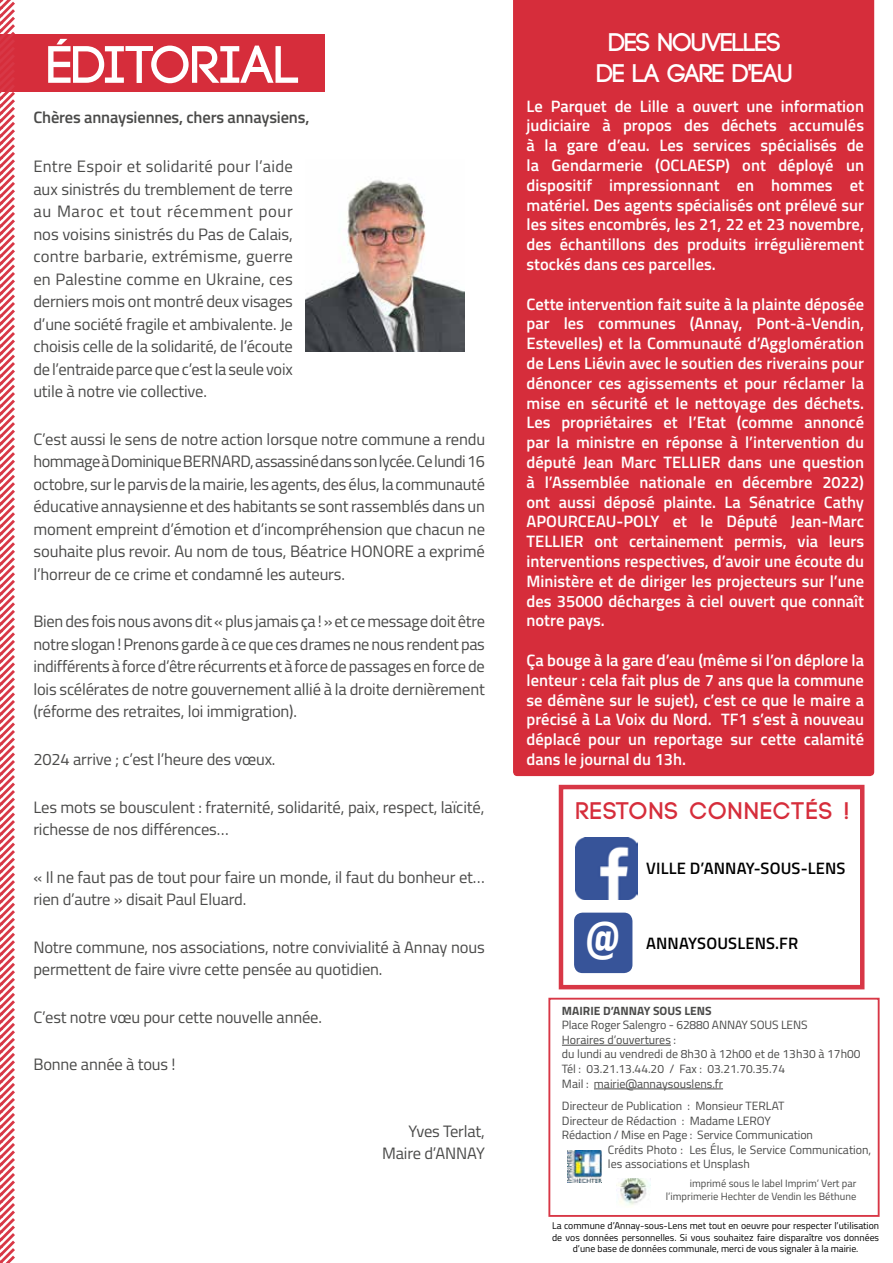
<style>
.page{position:relative;width:893px;height:1263px;background:#fff}
.page>*{position:absolute;margin:0;border:0;box-sizing:border-box;transform-origin:0 0}
.t1{font:700 52.5px "Code";letter-spacing:.005em;color:#fff}
.t2{font:48px "Bebas Neue";color:#fff}
.t3{font:700 25.5px/31.5px "Code";letter-spacing:-.02em;color:#fff;text-align:center}
.t4{font:700 24px "Code";letter-spacing:.07em;color:#d62d3b}
.t5{font:16.5px/22.5px "Titillium";letter-spacing:-.01em;color:#4a4a49;text-align:justify}
.t6{font:600 16.5px/19.8px "Titillium";color:#fff;text-align:justify}
.t7{font:600 16.5px "Titillium";letter-spacing:.01em;color:#000}
.t8{font:600 16.5px "Titillium";letter-spacing:-.01em;color:#4a4a49}
.t9{font:12px/14.5px "Titillium";color:#4a4a49}
.t10{font:700 12px "Titillium";color:#4a4a49}
.t11{font:10.5px/12.6px "Titillium";color:#4a4a49;text-align:right}
.t12{font:9.75px/11.7px "Titillium";color:#000;text-align:center}
</style>
<div class="page">
<div style="left:559px;top:785px;width:305px;height:204px;border:4px solid #d83746"></div>
<div style="left:548px;top:998px;width:332px;height:219px;border:2px solid #d83746"></div>
<img style="left:567px;top:1150px;width:34px;height:33px">
<img style="left:616px;top:1178px;width:34px;height:28px">
<div style="left:0;top:34px;width:324px;height:58px;background:#d62d3b"></div>
<img style="left:306px;top:180px;width:159px;height:171px">
<div style="left:513px;top:0;width:361px;height:776px;background:#d62d3b"></div>
<hr style="left:562px;top:1045px;width:109px;height:1px;background:#4a4a49">
<hr style="left:594px;top:1088px;width:129px;height:1px;background:#4a4a49">
<svg style="left:0;top:0;width:15px;height:1263px"></svg>
<img style="left:575px;top:838px;width:62px;height:61px">
<div style="left:574px;top:913px;width:58px;height:60px;background:#375499;border-radius:9px"></div>
<h1 class="t1" style="left:48px;top:38px;width:253px">ÉDITORIAL</h1>
<p class="t8" style="left:33px;top:105px;width:278px">Chères annaysiennes, chers annaysiens,</p>
<p class="t5" style="left:33px;top:154px;width:261px">Entre Espoir et solidarité pour l’aide aux sinistrés du tremblement de terre au Maroc et tout récemment pour nos voisins sinistrés du Pas de Calais, contre barbarie, extrémisme, guerre en Palestine comme en Ukraine, ces derniers mois ont montré deux visages d’une société fragile et ambivalente. Je choisis celle de la solidarité, de l’écoute de l’entraide parce que c’est la seule voix utile à notre vie collective.</p>
<p class="t5" style="left:33px;top:427px;width:453px">C’est aussi le sens de notre action lorsque notre commune a rendu hommage à Dominique BERNARD, assassiné dans son lycée. Ce lundi 16 octobre, sur le parvis de la mairie, les agents, des élus, la communauté éducative annaysienne et des habitants se sont rassemblés dans un moment empreint d’émotion et d’incompréhension que chacun ne souhaite plus revoir. Au nom de tous, Béatrice HONORE a exprimé l’horreur de ce crime et condamné les auteurs.</p>
<p class="t5" style="left:33px;top:610px;width:453px">Bien des fois nous avons dit « plus jamais ça ! » et ce message doit être notre slogan ! Prenons garde à ce que ces drames ne nous rendent pas indifférents à force d’être récurrents et à force de passages en force de lois scélérates de notre gouvernement allié à la droite dernièrement (réforme des retraites, loi immigration).</p>
<p class="t5" style="left:33px;top:747px;width:244px">2024 arrive ; c’est l’heure des vœux.</p>
<p class="t5" style="left:33px;top:795px;width:453px">Les mots se bousculent : fraternité, solidarité, paix, respect, laïcité, richesse de nos différences…</p>
<p class="t5" style="left:33px;top:865px;width:453px">« Il ne faut pas de tout pour faire un monde, il faut du bonheur et… rien d’autre » disait Paul Eluard.</p>
<p class="t5" style="left:33px;top:935px;width:453px">Notre commune, nos associations, notre convivialité à Annay nous permettent de faire vivre cette pensée au quotidien.</p>
<p class="t5" style="left:33px;top:1005px;width:290px">C’est notre vœu pour cette nouvelle année.</p>
<p class="t5" style="left:33px;top:1052px;width:144px">Bonne année à tous !</p>
<p class="t5" style="left:382px;top:1119px;width:104px;text-align:right">Yves Terlat,<br>Maire d’ANNAY</p>
<h3 class="t3" style="left:597px;top:27px;width:198px">DES NOUVELLES<br>DE LA GARE D'EAU</h3>
<p class="t6" style="left:526px;top:95px;width:339px">Le Parquet de Lille a ouvert une information judiciaire à propos des déchets accumulés à la gare d’eau. Les services spécialisés de la Gendarmerie (OCLAESP) ont déployé un dispositif impressionnant en hommes et matériel. Des agents spécialisés ont prélevé sur les sites encombrés, les 21, 22 et 23 novembre, des échantillons des produits irrégulièrement stockés dans ces parcelles.</p>
<p class="t6" style="left:526px;top:293px;width:339px">Cette intervention fait suite à la plainte déposée par les communes (Annay, Pont-à-Vendin, Estevelles) et la Communauté d’Agglomération de Lens Liévin avec le soutien des riverains pour dénoncer ces agissements et pour réclamer la mise en sécurité et le nettoyage des déchets.<br>Les propriétaires et l’Etat (comme annoncé par la ministre en réponse à l’intervention du député Jean Marc TELLIER</p>
<p class="t6" style="left:526px;top:451px;width:339px;text-indent:201px">dans une question à l’Assemblée nationale en décembre 2022) ont aussi déposé plainte. La Sénatrice Cathy APOUR</p>
<p class="t6" style="left:578px;top:511px;width:65px">CEAU-POLY</p>
<p class="t6" style="left:673px;top:511px;width:193px">et le Député Jean-Marc</p>
<p class="t6" style="left:526px;top:531px;width:18px">TELLIER</p>
<p class="t6" style="left:526px;top:531px;width:339px;text-indent:68px">ont certainement permis, via leurs interventions respectives, d’avoir une écoute du Ministère et de diriger les projecteurs sur l’une des 35000 décharges à ciel ouvert que connaît notre pays.</p>
<p class="t6" style="left:526px;top:649px;width:339px">Ça bouge à la gare d’eau (même si l’on déplore la lenteur : cela fait plus de 7 ans que la commune se démène sur le sujet), c’est ce que le maire a précisé à La Voix du Nord. TF1 s’est à nouveau déplacé pour un reportage sur cette calamité dans le journal du 13h.</p>
<h3 class="t4" style="left:576px;top:799px;width:274px">RESTONS CONNECTÉS !</h3>
<h2 class="t2" style="left:586px;top:914px;width:35px">@</h2>
<p class="t7" style="left:646px;top:856px;width:201px">Ville d’Annay-sous-Lens</p>
<p class="t7" style="left:646px;top:931px;width:154px">Annaysouslens.fr</p>
<p class="t10" style="left:562px;top:1001px;width:151px">MAIRIE D’ANNAY SOUS LENS</p>
<p class="t9" style="left:562px;top:1017px;width:300px">Place Roger Salengro - 62880 ANNAY SOUS LENS<br>Horaires d’ouvertures :<br>du lundi au vendredi de 8h30 à 12h00 et de 13h30 à 17h00<br>Tél : 03.21.13.44.20 / Fax : 03.21.70.35.74<br>Mail : mairie@annaysouslens.fr</p>
<p class="t9" style="left:562px;top:1098px;width:224px">Directeur de Publication : Monsieur TERLAT</p>
<p class="t9" style="left:562px;top:1112px;width:210px">Directeur de Rédaction : Madame LEROY</p>
<p class="t9" style="left:562px;top:1127px;width:253px">Rédaction / Mise en Page : Service Communication</p>
<p class="t9" style="left:608px;top:1142px;width:265px">Crédits Photo : Les élus, le Service Communication,</p>
<p class="t9" style="left:608px;top:1156px;width:144px">les associations et Unsplash</p>
<p class="t11" style="left:666px;top:1176px;width:192px">imprimé sous le label Imprim’ Vert par l’imprimerie Hechter de Vendin les Béthune</p>
<p class="t12" style="left:552px;top:1219px;width:329px">La commune d’Annay-sous-Lens met tout en oeuvre pour respecter l’utilisation de vos données personnelles. Si vous souhaitez faire disparaître vos données d’une base de données communale, merci de vous signaler à la mairie.</p>
</div>
